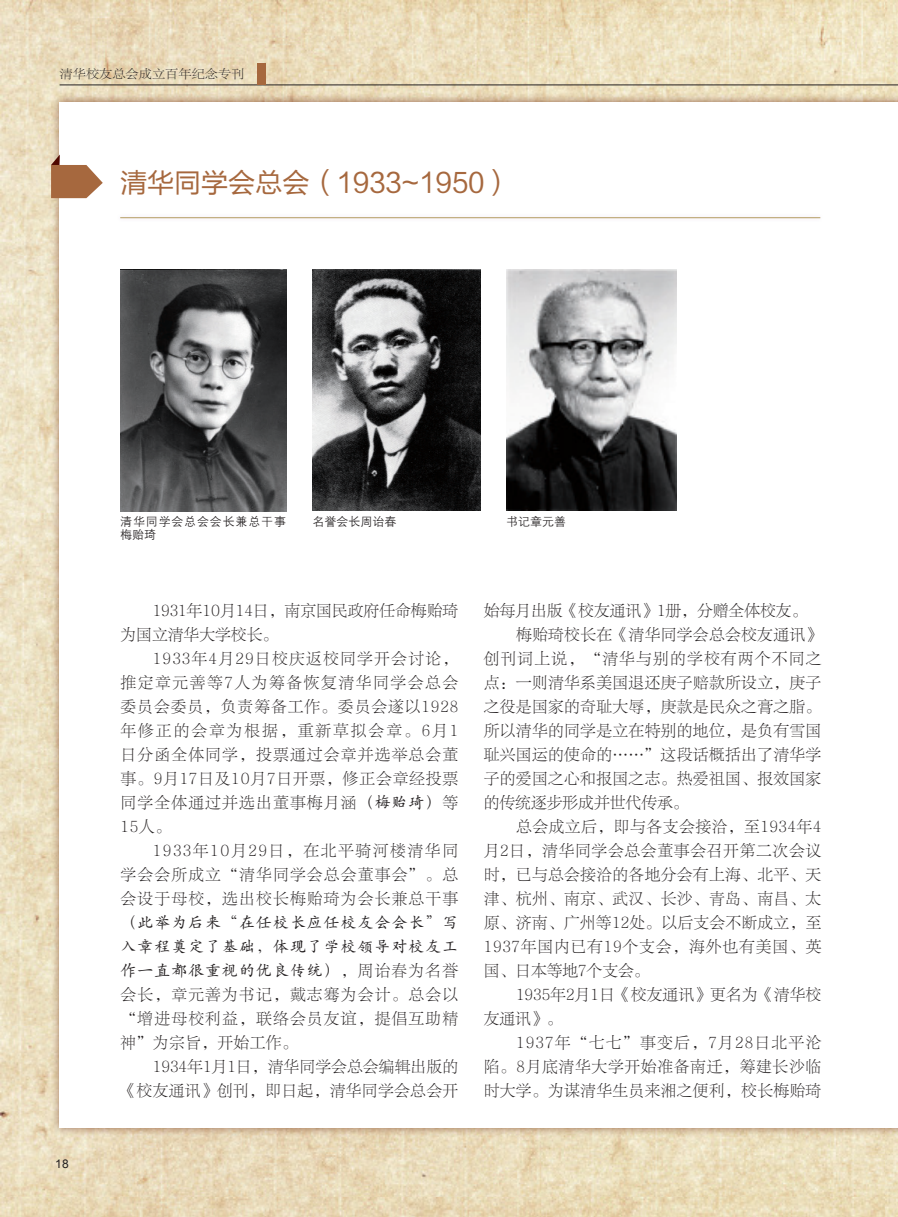
<style>
.page{position:relative;width:898px;height:1217px;background:#fff}
.page>*{position:absolute;margin:0;border:0;box-sizing:border-box;transform-origin:0 0}
.正文{font:27px "FZLTHJW GB1 0";color:#a6683e}
.正文-2{font:15.75px/24px "FZLTSK GBK1 0";letter-spacing:.02em;color:#231f20;text-align:justify}
.正文-3{font:15.75px/24px "FZLTSK GBK1 0";color:#231f20}
.正文-4{font:12px/13.5px "H Yg 2 gj";letter-spacing:.065em;color:#231f20}
.t1{font:12px "FZLTSK GBK1 0";color:#231f20;scale:1.1 1}
.正文-5{font:12px "H Yg 2 gj";color:#231f20}
.正文-6{font:12px "H Yg 2 gj";letter-spacing:.035em;color:#231f20}
.t2{font:12px "Arial";color:#231f20}
.s1{font-family:"H Yc 1 gj"}
</style>
<div class="page">
<img style="left:0;top:0;width:897px;height:1216px">
<hr style="left:60px;top:85px;width:837px;height:1px;background:#231f20">
<div style="left:257px;top:64px;width:9px;height:21px;background:#a6683e"></div>
<svg style="left:855px;top:21px;width:42px;height:72px;background:#ece1c1"></svg>
<div style="left:51px;top:93px;width:846px;height:1043px;background:#82482d;opacity:.75"></div>
<div style="left:60px;top:102px;width:837px;height:1025px;background:#fff"></div>
<svg style="left:51px;top:154px;width:52px;height:44px"></svg>
<div style="left:116px;top:213px;width:707px;height:9px;background:#742b91;opacity:.58"></div>
<hr style="left:120px;top:217px;width:700px;height:1px;background:#b59e63">
<img style="left:120px;top:269px;width:167px;height:242px">
<img style="left:312px;top:269px;width:168px;height:242px">
<img style="left:506px;top:269px;width:170px;height:242px">
<p class="t1" style="left:60px;top:68px;width:170px">清华校友总会成立百年纪念专刊</p>
<p class="正文" style="left:120px;top:168px;width:393px">清华同学会总会（1933~1950）</p>
<p class="正文-4" style="left:120px;top:514px;width:167px">清华同学会总会会长兼总干事梅贻琦</p>
<p class="正文-5" style="left:312px;top:515px;width:85px">名誉会长周诒春</p>
<p class="正文-6" style="left:506px;top:515px;width:61px">书记章元善</p>
<p class="t2" style="left:55px;top:1155px;width:15px">18</p>
<p class="正文-3" style="left:120px;top:598px;width:339px;text-indent:32px">1931年10月14日，南京国民政府任命梅贻琦为国立清华大学校长。</p>
<p class="正文-2" style="left:120px;top:646px;width:339px;text-indent:32px">1933年4月29日校庆返校同学开会讨论，推定章元善等7人为筹备恢复清华同学会总会委员会委员，负责筹备工作。委员会遂以1928年修正的会章为根据，重新草拟会章。6月1日分函全体同学，投票通过会章并选举总会董事。9月17日及10月7日开票，修正会章经投票同学全体通过并选出董事梅月涵<span class="s1">（梅贻琦）</span>等15人。</p>
<p class="正文-2" style="left:120px;top:838px;width:339px;text-indent:32px">1933年10月29日，在北平骑河楼清华同学会会所成立“清华同学会总会董事会”。总会设于母校，选出校长梅贻琦为会长兼总干事<span class="s1">（此举为后来“在任校长应任校友会会长”写入章程奠定了基础，体现了学校领导对校友工作一直都很重视的优良传统）</span>，周诒春为名誉会长，章元善为书记，戴志骞为会计。总会以“增进母校利益，联络会员友谊，提倡互助精神”为宗旨，开始工作。</p>
<p class="正文-2" style="left:120px;top:1054px;width:339px;text-align:right">1934年1月1日，清华同学会总会编辑出版的<br>《校友通讯》创刊，即日起，清华同学会总会开</p>
<p class="正文-3" style="left:483px;top:598px;width:325px">始每月出版《校友通讯》1册，分赠全体校友。</p>
<p class="正文-2" style="left:483px;top:622px;width:339px;text-indent:32px">梅贻琦校长在《清华同学会总会校友通讯》创刊词上说，“清华与别的学校有两个不同之点：一则清华系美国退还庚子赔款所设立，庚子之役是国家的奇耻大辱，庚款是民众之膏之脂。所以清华的同学是立在特别的地位，是负有雪国耻兴国运的使命的……”这段话概括出了清华学子的爱国之心和报国之志。热爱祖国、报效国家的传统逐步形成并世代传承。</p>
<p class="正文-2" style="left:483px;top:814px;width:339px;text-indent:32px">总会成立后，即与各支会接洽，至1934年4月2日，清华同学会总会董事会召开第二次会议时，已与总会接洽的各地分会有上海、北平、天津、杭州、南京、武汉、长沙、青岛、南昌、太原、济南、广州等12处。以后支会不断成立，至1937年国内已有19个支会，海外也有美国、英国、日本等地7个支会。</p>
<p class="正文-2" style="left:483px;top:982px;width:339px;text-indent:32px">1935年2月1日《校友通讯》更名为《清华校友通讯》。</p>
<p class="正文-2" style="left:483px;top:1030px;width:339px;text-indent:32px">1937年“七七”事变后，7月28日北平沦陷。8月底清华大学开始准备南迁，筹建长沙临时大学。为谋清华生员来湘之便利，校长梅贻琦</p>
</div>
